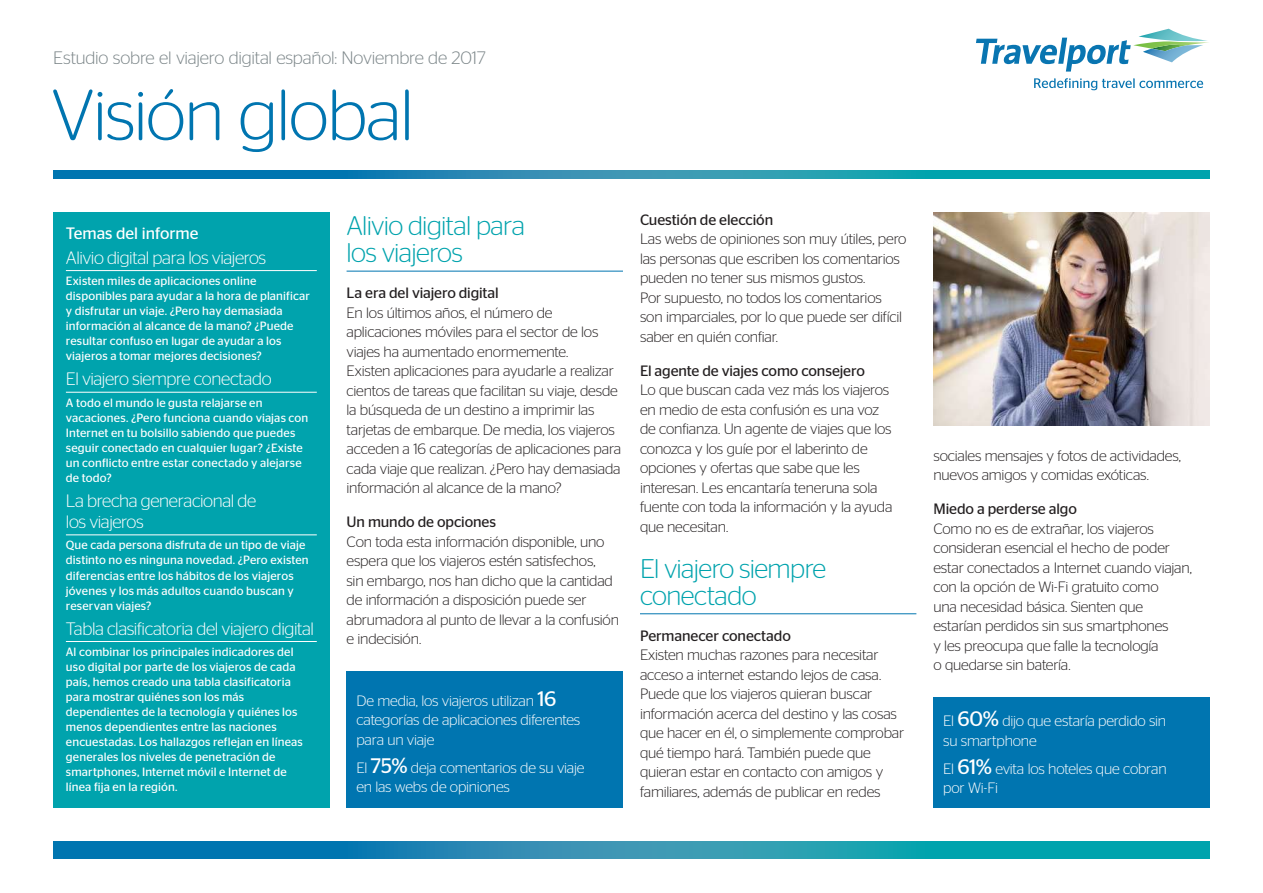
<style>
.page{position:relative;width:1263px;height:893px;background:#fff}
.page>*{position:absolute;margin:0;border:0;box-sizing:border-box;transform-origin:0 0}
.t1{font:300 72px "Stag Sans Round";letter-spacing:-.02em;color:#0075b0}
.t2{font:300 27px/27px "Stag Sans Round";letter-spacing:-.025em;color:#00a3ad}
.t3{font:300 18px/21px "Stag Sans Round";letter-spacing:-.02em;color:#fff}
.t4{font:300 18px "Stag Sans";letter-spacing:-.01em;color:#7b8588}
.t5{font:16.5px "Stag Sans";color:#fff}
.t6{font:300 15px/19.5px "Stag Sans";letter-spacing:-.015em;color:#231f20}
.t7{font:300 15px/19.5px "Stag Sans";letter-spacing:-.015em;color:#fff}
.t8{font:15px "Stag Sans";letter-spacing:-.005em;color:#231f20}
.t9{font:12px/15px "Stag Sans";letter-spacing:.01em;color:#fff}
.s1{font-weight:400;font-size:21px}
</style>
<div class="page">
<svg style="left:1034px;top:78px;width:169px;height:12px"></svg>
<svg style="left:976px;top:29px;width:233px;height:43px"></svg>
<div style="left:347px;top:672px;width:276px;height:136px;background:#0075b0"></div>
<div style="left:933px;top:697px;width:277px;height:111px;background:#0075b0"></div>
<svg style="left:53px;top:170px;width:1157px;height:9px;background:#158fb0"></svg>
<svg style="left:53px;top:842px;width:1157px;height:17px;background:#158fb0"></svg>
<hr style="left:640px;top:613px;width:276px;height:1px;background:#0075b0">
<hr style="left:347px;top:271px;width:276px;height:1px;background:#0075b0">
<img style="left:933px;top:213px;width:277px;height:212px">
<div style="left:53px;top:213px;width:277px;height:595px;background:#00a3ad"></div>
<hr style="left:66px;top:270px;width:251px;height:1px;background:#fff">
<hr style="left:66px;top:392px;width:251px;height:1px;background:#fff">
<hr style="left:66px;top:534px;width:251px;height:1px;background:#fff">
<hr style="left:66px;top:641px;width:251px;height:1px;background:#fff">
<p class="t4" style="left:53px;top:48px;width:434px">Estudio sobre el viajero digital español: Noviembre de 2017</p>
<h1 class="t1" style="left:51px;top:75px;width:364px">Visión global</h1>
<p class="t5" style="left:66px;top:223px;width:134px">Temas del informe</p>
<p class="t3" style="left:66px;top:247px;width:202px">Alivio digital para los viajeros</p>
<p class="t9" style="left:66px;top:273px;width:246px">Existen miles de aplicaciones online disponibles para ayudar a la hora de planificar y disfrutar un viaje. ¿Pero hay demasiada información al alcance de la mano? ¿Puede resultar confuso en lugar de ayudar a los viajeros a tomar mejores decisiones?</p>
<p class="t3" style="left:66px;top:368px;width:207px">El viajero siempre conectado</p>
<p class="t9" style="left:66px;top:395px;width:244px">A todo el mundo le gusta relajarse en vacaciones. ¿Pero funciona cuando viajas con Internet en tu bolsillo sabiendo que puedes seguir conectado en cualquier lugar? ¿Existe un conflicto entre estar conectado y alejarse de todo?</p>
<p class="t3" style="left:66px;top:490px;width:192px">La brecha generacional de los viajeros</p>
<p class="t9" style="left:66px;top:538px;width:244px">Que cada persona disfruta de un tipo de viaje distinto no es ninguna novedad. ¿Pero existen diferencias entre los hábitos de los viajeros jóvenes y los más adultos cuando buscan y reservan viajes?</p>
<p class="t3" style="left:66px;top:618px;width:250px">Tabla clasificatoria del viajero digital</p>
<p class="t9" style="left:66px;top:644px;width:238px">Al combinar los principales indicadores del uso digital por parte de los viajeros de cada país, hemos creado una tabla clasificatoria para mostrar quiénes son los más dependientes de la tecnología y quiénes los menos dependientes entre las naciones encuestadas. Los hallazgos reflejan en líneas generales los niveles de penetración de smartphones, Internet móvil e Internet de línea fija en la región.</p>
<h2 class="t2" style="left:347px;top:212px;width:180px">Alivio digital para los viajeros</h2>
<p class="t8" style="left:347px;top:284px;width:154px">La era del viajero digital</p>
<p class="t6" style="left:347px;top:302px;width:276px">En los últimos años, el número de aplicaciones móviles para el sector de los viajes ha aumentado enormemente.<br>Existen aplicaciones para ayudarle a realizar cientos de tareas que facilitan su viaje, desde la búsqueda de un destino a imprimir las tarjetas de embarque. De media, los viajeros acceden a 16 categorías de aplicaciones para cada viaje que realizan. ¿Pero hay demasiada información al alcance de la mano?</p>
<p class="t8" style="left:347px;top:514px;width:151px">Un mundo de opciones</p>
<p class="t6" style="left:347px;top:532px;width:274px">Con toda esta información disponible, uno espera que los viajeros estén satisfechos,<br>sin embargo, nos han dicho que la cantidad de información a disposición puede ser abrumadora al punto de llevar a la confusión e indecisión.</p>
<p class="t7" style="left:356px;top:690px;width:226px">De media, los viajeros utilizan <span class="s1">16 </span>categorías de aplicaciones diferentes para un viaje</p>
<p class="t7" style="left:356px;top:757px;width:230px">El <span class="s1">75%</span> deja comentarios de su viaje en las webs de opiniones</p>
<p class="t8" style="left:640px;top:211px;width:135px">Cuestión de elección</p>
<p class="t6" style="left:640px;top:229px;width:268px">Las webs de opiniones son muy útiles, pero las personas que escriben los comentarios pueden no tener sus mismos gustos.<br>Por supuesto, no todos los comentarios son imparciales, por lo que puede ser difícil saber en quién confiar.</p>
<p class="t8" style="left:640px;top:362px;width:226px">El agente de viajes como consejero</p>
<p class="t6" style="left:640px;top:380px;width:254px">Lo que buscan cada vez más los viajeros en medio de esta confusión es una voz de confianza. Un agente de viajes que los conozca y los guíe por el laberinto de opciones y ofertas que sabe que les interesan. Les encantaría teneruna sola fuente con toda la información y la ayuda que necesitan.</p>
<h2 class="t2" style="left:640px;top:554px;width:188px">El viajero siempre conectado</h2>
<p class="t8" style="left:640px;top:627px;width:152px">Permanecer conectado</p>
<p class="t6" style="left:640px;top:645px;width:266px">Existen muchas razones para necesitar acceso a internet estando lejos de casa.<br>Puede que los viajeros quieran buscar información acerca del destino y las cosas que hacer en él, o simplemente comprobar qué tiempo hará. También puede que quieran estar en contacto con amigos y familiares, además de publicar en redes</p>
<p class="t6" style="left:933px;top:445px;width:249px">sociales mensajes y fotos de actividades, nuevos amigos y comidas exóticas.</p>
<p class="t8" style="left:933px;top:501px;width:145px">Miedo a perderse algo</p>
<p class="t6" style="left:933px;top:519px;width:260px">Como no es de extrañar, los viajeros consideran esencial el hecho de poder estar conectados a Internet cuando viajan, con la opción de Wi-Fi gratuito como<br>una necesidad básica. Sienten que estarían perdidos sin sus smartphones<br>y les preocupa que falle la tecnología<br>o quedarse sin batería.</p>
<p class="t7" style="left:943px;top:711px;width:224px">El <span class="s1">60%</span> dijo que estaría perdido sin su smartphone</p>
<p class="t7" style="left:943px;top:758px;width:225px">El <span class="s1">61%</span> evita los hoteles que cobran por Wi-Fi</p>
</div>
